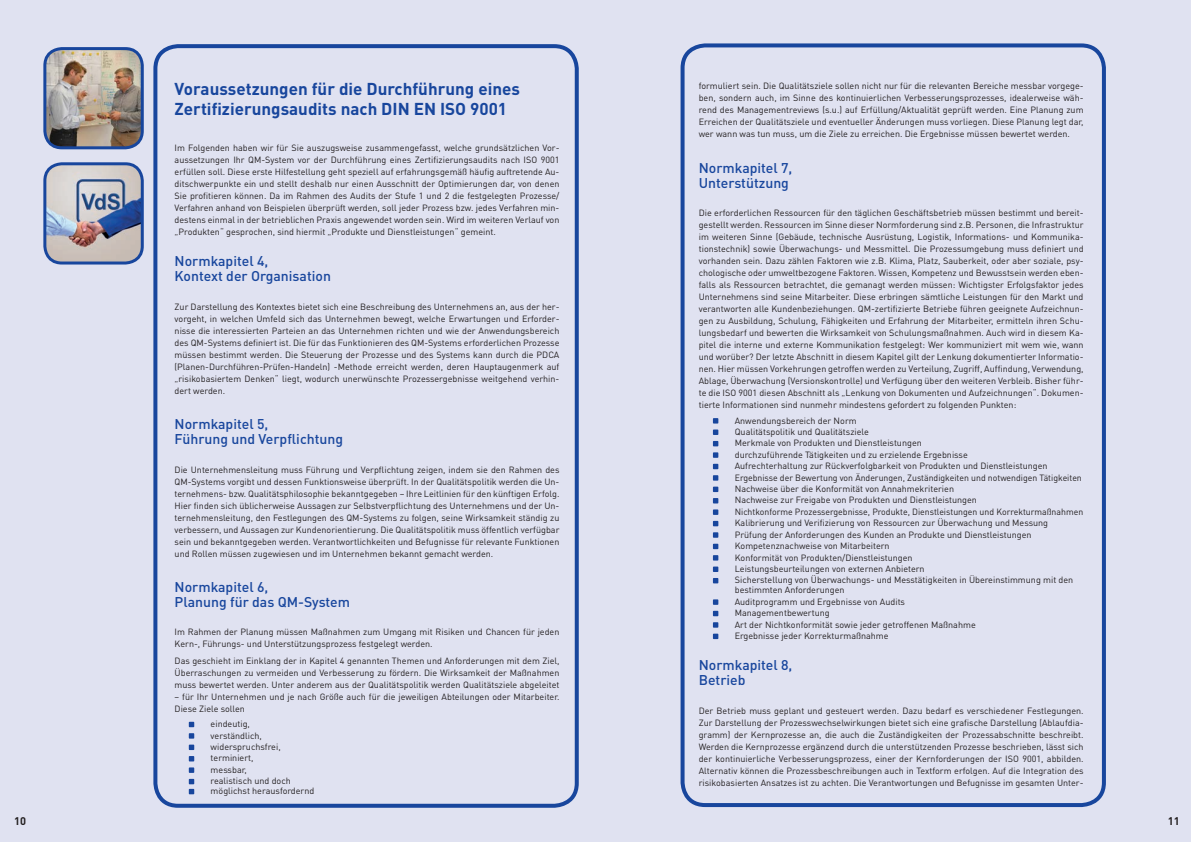
<style>
.page{position:relative;width:1191px;height:842px;background:#e0e2f1}
.page>*{position:absolute;margin:0;border:0;box-sizing:border-box;transform-origin:0 0}
.t1{font:700 17px/20px "DIN Pro";color:#18469d}
.t2{font:500 14px/15px "DIN Pro";color:#18469d}
.t3{font:700 11px "DIN Pro";color:#231f20}
.t4{font:9px/12px "DINOT";color:#231f20;text-align:justify}
</style>
<div class="page">
<div style="left:153px;top:44px;width:426px;height:764px;border:4px solid #18469d;border-radius:23px"></div>
<div style="left:680px;top:43px;width:426px;height:764px;border:4px solid #18469d;border-radius:23px"></div>
<img style="left:47px;top:51px;width:94px;height:97px">
<div style="left:43px;top:47px;width:101px;height:102px;border:3px solid #18469d;border-radius:17px"></div>
<img style="left:46px;top:166px;width:95px;height:97px">
<div style="left:43px;top:162px;width:101px;height:102px;border:3px solid #18469d;border-radius:17px"></div>
<svg style="left:189px;top:722px;width:5px;height:5px"></svg>
<svg style="left:189px;top:733px;width:5px;height:6px"></svg>
<svg style="left:189px;top:745px;width:5px;height:5px"></svg>
<svg style="left:189px;top:756px;width:5px;height:5px"></svg>
<svg style="left:189px;top:767px;width:5px;height:6px"></svg>
<svg style="left:189px;top:779px;width:5px;height:15px"></svg>
<svg style="left:713px;top:418px;width:5px;height:17px"></svg>
<svg style="left:713px;top:441px;width:5px;height:5px"></svg>
<svg style="left:713px;top:452px;width:5px;height:6px"></svg>
<svg style="left:713px;top:464px;width:5px;height:5px"></svg>
<svg style="left:713px;top:475px;width:5px;height:6px"></svg>
<svg style="left:713px;top:487px;width:5px;height:5px"></svg>
<svg style="left:713px;top:498px;width:5px;height:5px"></svg>
<svg style="left:713px;top:509px;width:5px;height:6px"></svg>
<svg style="left:713px;top:521px;width:5px;height:5px"></svg>
<svg style="left:713px;top:532px;width:5px;height:6px"></svg>
<svg style="left:713px;top:544px;width:5px;height:5px"></svg>
<svg style="left:713px;top:555px;width:5px;height:17px"></svg>
<svg style="left:713px;top:578px;width:5px;height:5px"></svg>
<svg style="left:713px;top:599px;width:5px;height:6px"></svg>
<svg style="left:713px;top:611px;width:5px;height:5px"></svg>
<svg style="left:713px;top:622px;width:5px;height:6px"></svg>
<svg style="left:713px;top:634px;width:5px;height:5px"></svg>
<h1 class="t1" style="left:175px;top:78px;width:347px">Voraussetzungen für die Durchführung eines<br>Zertifizierungsaudits nach DIN EN ISO 9001</h1>
<p class="t4" style="left:175px;top:142px;width:386px">Im Folgenden haben wir für Sie auszugsweise zusammengefasst, welche grundsätzlichen Vor&shy;aussetzungen Ihr QM-System vor der Durchführung eines Zertifizierungsaudits nach ISO 9001 erfüllen soll. Diese erste Hilfestellung geht speziell auf erfahrungsgemäß häufig auftretende Au&shy;ditschwerpunkte ein und stellt deshalb nur einen Ausschnitt der Optimierungen dar, von denen Sie profitieren können. Da im Rahmen des Audits der Stufe 1 und 2 die festgelegten Prozesse/ Verfahren anhand von Beispielen überprüft werden, soll jeder Prozess bzw. jedes Verfahren min&shy;destens einmal in der betrieblichen Praxis angewendet worden sein. Wird im weiteren Verlauf von „Produkten“ gesprochen, sind hiermit „Produkte und Dienstleistungen“ gemeint.</p>
<h2 class="t2" style="left:175px;top:252px;width:158px">Normkapitel 4,<br>Kontext der Organisation</h2>
<p class="t4" style="left:175px;top:300px;width:386px">Zur Darstellung des Kontextes bietet sich eine Beschreibung des Unternehmens an, aus der her&shy;vorgeht, in welchen Umfeld sich das Unternehmen bewegt, welche Erwartungen und Erforder&shy;nisse die interessierten Parteien an das Unternehmen richten und wie der Anwendungsbereich des QM-Systems definiert ist. Die für das Funktionieren des QM-Systems erforderlichen Prozesse müssen bestimmt werden. Die Steuerung der Prozesse und des Systems kann durch die PDCA (Planen-Durchführen-Prüfen-Handeln) -Methode erreicht werden, deren Hauptaugenmerk auf „risikobasiertem Denken“ liegt, wodurch unerwünschte Prozessergebnisse weitgehend verhin&shy;dert werden.</p>
<h2 class="t2" style="left:175px;top:415px;width:170px">Normkapitel 5,<br>Führung und Verpflichtung</h2>
<p class="t4" style="left:175px;top:463px;width:386px">Die Unternehmensleitung muss Führung und Verpflichtung zeigen, indem sie den Rahmen des QM-Systems vorgibt und dessen Funktionsweise überprüft. In der Qualitätspolitik werden die Un&shy;ternehmens- bzw. Qualitätsphilosophie bekanntgegeben – Ihre Leitlinien für den künftigen Erfolg.<br>Hier finden sich üblicherweise Aussagen zur Selbstverpflichtung des Unternehmens und der Un&shy;ternehmensleitung, den Festlegungen des QM-Systems zu folgen, seine Wirksamkeit ständig zu verbessern, und Aussagen zur Kundenorientierung. Die Qualitätspolitik muss öffentlich verfügbar sein und bekanntgegeben werden. Verantwortlichkeiten und Befugnisse für relevante Funktionen und Rollen müssen zugewiesen und im Unternehmen bekannt gemacht werden.</p>
<h2 class="t2" style="left:175px;top:578px;width:177px">Normkapitel 6,<br>Planung für das QM-System</h2>
<p class="t4" style="left:175px;top:626px;width:386px">Im Rahmen der Planung müssen Maßnahmen zum Umgang mit Risiken und Chancen für jeden<br>Kern-, Führungs- und Unterstützungsprozess festgelegt werden.</p>
<p class="t4" style="left:175px;top:654px;width:386px">Das geschieht im Einklang der in Kapitel 4 genannten Themen und Anforderungen mit dem Ziel, Überraschungen zu vermeiden und Verbesserung zu fördern. Die Wirksamkeit der Maßnahmen muss bewertet werden. Unter anderem aus der Qualitätspolitik werden Qualitätsziele abgeleitet</p>
<p class="t4" style="left:175px;top:690px;width:386px">– für Ihr Unternehmen und je nach Größe auch für die jeweiligen Abteilungen oder Mitarbeiter.<br>Diese Ziele sollen</p>
<p class="t4" style="left:211px;top:718px;width:82px;line-height:11.4px;text-align:left">eindeutig, verständlich, widerspruchsfrei, terminiert, messbar,<br>realistisch und doch</p>
<p class="t4" style="left:211px;top:785px;width:105px">möglichst herausfordernd</p>
<p class="t4" style="left:698px;top:79px;width:386px">formuliert sein. Die Qualitätsziele sollen nicht nur für die relevanten Bereiche messbar vorgege&shy;ben, sondern auch, im Sinne des kontinuierlichen Verbesserungsprozesses, idealerweise wäh&shy;rend des Managementreviews (s.u.) auf Erfüllung/Aktualität geprüft werden. Eine Planung zum Erreichen der Qualitätsziele und eventueller Änderungen muss vorliegen. Diese Planung legt dar, wer wann was tun muss, um die Ziele zu erreichen. Die Ergebnisse müssen bewertet werden.</p>
<h2 class="t2" style="left:698px;top:159px;width:95px">Normkapitel 7,<br>Unterstützung</h2>
<p class="t4" style="left:698px;top:206px;width:386px">Die erforderlichen Ressourcen für den täglichen Geschäftsbetrieb müssen bestimmt und bereit&shy;gestellt werden. Ressourcen im Sinne dieser Normforderung sind z.B. Personen, die Infrastruktur im weiteren Sinne (Gebäude, technische Ausrüstung, Logistik, Informations- und Kommunika&shy;tionstechnik) sowie Überwachungs- und Messmittel. Die Prozessumgebung muss definiert und vorhanden sein. Dazu zählen Faktoren wie z.B. Klima, Platz, Sauberkeit, oder aber soziale, psy&shy;chologische oder umweltbezogene Faktoren. Wissen, Kompetenz und Bewusstsein werden eben&shy;falls als Ressourcen betrachtet, die gemanagt werden müssen: Wichtigster Erfolgsfaktor jedes Unternehmens sind seine Mitarbeiter. Diese erbringen sämtliche Leistungen für den Markt und verantworten alle Kundenbeziehungen. QM-zertifizierte Betriebe führen geeignete Aufzeichnun&shy;gen zu Ausbildung, Schulung, Fähigkeiten und Erfahrung der Mitarbeiter, ermitteln ihren Schu&shy;lungsbedarf und bewerten die Wirksamkeit von Schulungsmaßnahmen. Auch wird in diesem Ka&shy;pitel die interne und externe Kommunikation festgelegt: Wer kommuniziert mit wem wie, wann und worüber? Der letzte Abschnitt in diesem Kapitel gilt der Lenkung dokumentierter Informatio&shy;nen. Hier müssen Vorkehrungen getroffen werden zu Verteilung, Zugriff, Auffindung, Verwendung, Ablage, Überwachung (Versionskontrolle) und Verfügung über den weiteren Verbleib. Bisher führ&shy;te die ISO 9001 diesen Abschnitt als „Lenkung von Dokumenten und Aufzeichnungen“. Dokumen&shy;tierte Informationen sind nunmehr mindestens gefordert zu folgenden Punkten:</p>
<p class="t4" style="left:734px;top:414px;width:350px;line-height:11.4px;text-align:left">Anwendungsbereich der Norm<br>Qualitätspolitik und Qualitätsziele<br>Merkmale von Produkten und Dienstleistungen<br>durchzuführende Tätigkeiten und zu erzielende Ergebnisse<br>Aufrechterhaltung zur Rückverfolgbarkeit von Produkten und Dienstleistungen Ergebnisse der Bewertung von Änderungen, Zuständigkeiten und notwendigen Tätigkeiten Nachweise über die Konformität von Annahmekriterien<br>Nachweise zur Freigabe von Produkten und Dienstleistungen<br>Nichtkonforme Prozessergebnisse, Produkte, Dienstleistungen und Korrekturmaßnahmen Kalibrierung und Verifizierung von Ressourcen zur Überwachung und Messung<br>Prüfung der Anforderungen des Kunden an Produkte und Dienstleistungen Kompetenznachweise von Mitarbeitern<br>Konformität von Produkten/Dienstleistungen<br>Leistungsbeurteilungen von externen Anbietern<br>Sicherstellung von Überwachungs- und Messtätigkeiten in Übereinstimmung mit den</p>
<p class="t4" style="left:734px;top:584px;width:242px;line-height:11.4px;text-align:left">bestimmten Anforderungen<br>Auditprogramm und Ergebnisse von Audits Managementbewertung<br>Art der Nichtkonformität sowie jeder getroffenen Maßnahme Ergebnisse jeder Korrekturmaßnahme</p>
<h2 class="t2" style="left:698px;top:656px;width:95px">Normkapitel 8,<br>Betrieb</h2>
<p class="t4" style="left:698px;top:704px;width:386px">Der Betrieb muss geplant und gesteuert werden. Dazu bedarf es verschiedener Festlegungen.<br>Zur Darstellung der Prozesswechselwirkungen bietet sich eine grafische Darstellung (Ablaufdia&shy;gramm) der Kernprozesse an, die auch die Zuständigkeiten der Prozessabschnitte beschreibt.<br>Werden die Kernprozesse ergänzend durch die unterstützenden Prozesse beschrieben, lässt sich der kontinuierliche Verbesserungsprozess, einer der Kernforderungen der ISO 9001, abbilden.<br>Alternativ können die Prozessbeschreibungen auch in Textform erfolgen. Auf die Integration des risikobasierten Ansatzes ist zu achten. Die Verantwortungen und Befugnisse im gesamten Unter-</p>
<p class="t3" style="left:14px;top:814px;width:13px">10</p>
<p class="t3" style="left:1167px;top:814px;width:13px">11</p>
</div>
